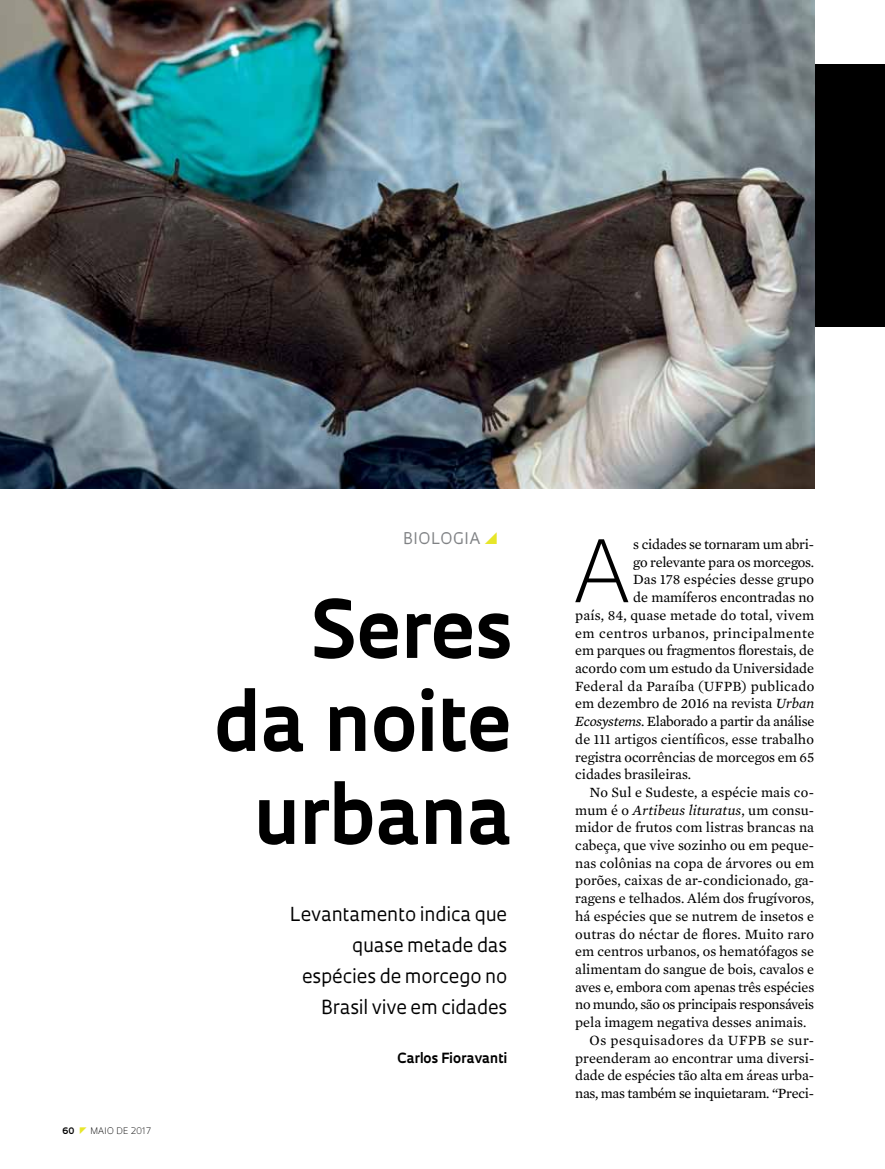
<style>
.page{position:relative;width:885px;height:1169px;background:#fff}
.page>*{position:absolute;margin:0;border:0;box-sizing:border-box;transform-origin:0 0}
.t1{font:300 83.55px "Oculum";color:#000}
.t2{font:700 78px/93px "Oculum";letter-spacing:-.01em;color:#000;text-align:right}
.t3{font:18.75px/30.9px "Oculum";letter-spacing:-.01em;color:#000;text-align:right}
.t4{font:15.6px "Oculum";letter-spacing:.035em;color:#808285}
.t5{font:14.4px "Mercury Text G2";color:#000}
.t6{font:14.4px "Mercury Text G2";letter-spacing:-.02em;color:#000}
.t7{font:14.4px "Mercury Text G2";letter-spacing:.03em;color:#000}
.t8{font:14.4px "Mercury Text G2";letter-spacing:-.025em;color:#000}
.t9{font:14.4px "Mercury Text G2";letter-spacing:.02em;color:#000}
.t10{font:italic 14.4px "Mercury Text G2";letter-spacing:.005em;color:#000}
.t11{font:700 13.65px "Oculum";letter-spacing:-.005em;color:#000}
.t12{font:300 8.7px "Oculum";letter-spacing:.02em;color:#000}
.t13{font:700 8.7px "Oculum";color:#000}
.s1{font-style:italic}
.s2{font-style:normal}
</style>
<div class="page">
<div style="left:0;top:64px;width:885px;height:263px;background:#000"></div>
<img style="left:0;top:0;width:814px;height:489px">
<p class="t13" style="left:62px;top:1124px;width:14px">60</p>
<p class="t12" style="left:90px;top:1124px;width:62px">MAIO DE 2017</p>
<p class="t4" style="left:403px;top:528px;width:79px">biologia</p>
<h2 class="t2" style="left:213px;top:578px;width:300px">Seres da noite urbana</h2>
<h3 class="t3" style="left:290px;top:898px;width:219px">Levantamento indica que quase metade das espécies de morcego no<br>Brasil vive em cidades</h3>
<p class="t11" style="left:397px;top:1048px;width:111px">Carlos Fioravanti</p>
<h1 class="t1" style="left:573px;top:514px;width:55px">A</h1>
<p class="t6" style="left:633px;top:534px;width:182px">s cidades se tornaram um abri-</p>
<p class="t6" style="left:633px;top:551px;width:182px">go relevante para os morcegos.</p>
<p class="t5" style="left:633px;top:569px;width:182px">Das 178 espécies desse grupo</p>
<p class="t5" style="left:633px;top:587px;width:182px">de mamíferos encontradas no</p>
<p class="t5" style="left:575px;top:604px;width:241px">país, 84, quase metade do total, vivem</p>
<p class="t7" style="left:575px;top:622px;width:241px">em centros urbanos, principalmente</p>
<p class="t5" style="left:575px;top:640px;width:240px">em parques ou fragmentos florestais, de</p>
<p class="t5" style="left:575px;top:658px;width:240px">acordo com um estudo da Universidade</p>
<p class="t9" style="left:575px;top:675px;width:241px">Federal da Paraíba (UFPB) publicado</p>
<p class="t5" style="left:575px;top:693px;width:240px">em dezembro de 2016 na revista <span class="s1">Urban</span></p>
<p class="t6" style="left:575px;top:711px;width:241px"><span class="s1">Ecosystems</span>. Elaborado a partir da análise</p>
<p class="t5" style="left:575px;top:728px;width:240px">de 111 artigos científicos, esse trabalho</p>
<p class="t5" style="left:575px;top:746px;width:241px">registra ocorrências de morcegos em 65</p>
<p class="t5" style="left:575px;top:764px;width:117px">cidades brasileiras.</p>
<p class="t5" style="left:590px;top:781px;width:226px">No Sul e Sudeste, a espécie mais co-</p>
<p class="t10" style="left:575px;top:799px;width:240px"><span class="s2">mum é o</span> Artibeus lituratus<span class="s2">, um consu-</span></p>
<p class="t5" style="left:575px;top:817px;width:240px">midor de frutos com listras brancas na</p>
<p class="t5" style="left:575px;top:835px;width:240px">cabeça, que vive sozinho ou em peque-</p>
<p class="t5" style="left:575px;top:852px;width:240px">nas colônias na copa de árvores ou em</p>
<p class="t5" style="left:575px;top:870px;width:240px">porões, caixas de ar-condicionado, ga-</p>
<p class="t5" style="left:575px;top:888px;width:241px">ragens e telhados. Além dos frugívoros,</p>
<p class="t5" style="left:575px;top:905px;width:240px">há espécies que se nutrem de insetos e</p>
<p class="t5" style="left:575px;top:923px;width:240px">outras do néctar de flores. Muito raro</p>
<p class="t5" style="left:575px;top:941px;width:240px">em centros urbanos, os hematófagos se</p>
<p class="t5" style="left:575px;top:958px;width:240px">alimentam do sangue de bois, cavalos e</p>
<p class="t5" style="left:575px;top:976px;width:241px">aves e, embora com apenas três espécies</p>
<p class="t8" style="left:575px;top:994px;width:240px">no mundo, são os principais responsáveis</p>
<p class="t5" style="left:575px;top:1011px;width:233px">pela imagem negativa desses animais.</p>
<p class="t7" style="left:590px;top:1029px;width:226px">Os pesquisadores da UFPB se sur-</p>
<p class="t5" style="left:575px;top:1047px;width:241px">preenderam ao encontrar uma diversi-</p>
<p class="t5" style="left:575px;top:1065px;width:240px">dade de espécies tão alta em áreas urba-</p>
<p class="t6" style="left:575px;top:1082px;width:240px">nas, mas também se inquietaram. “Preci-</p>
</div>
